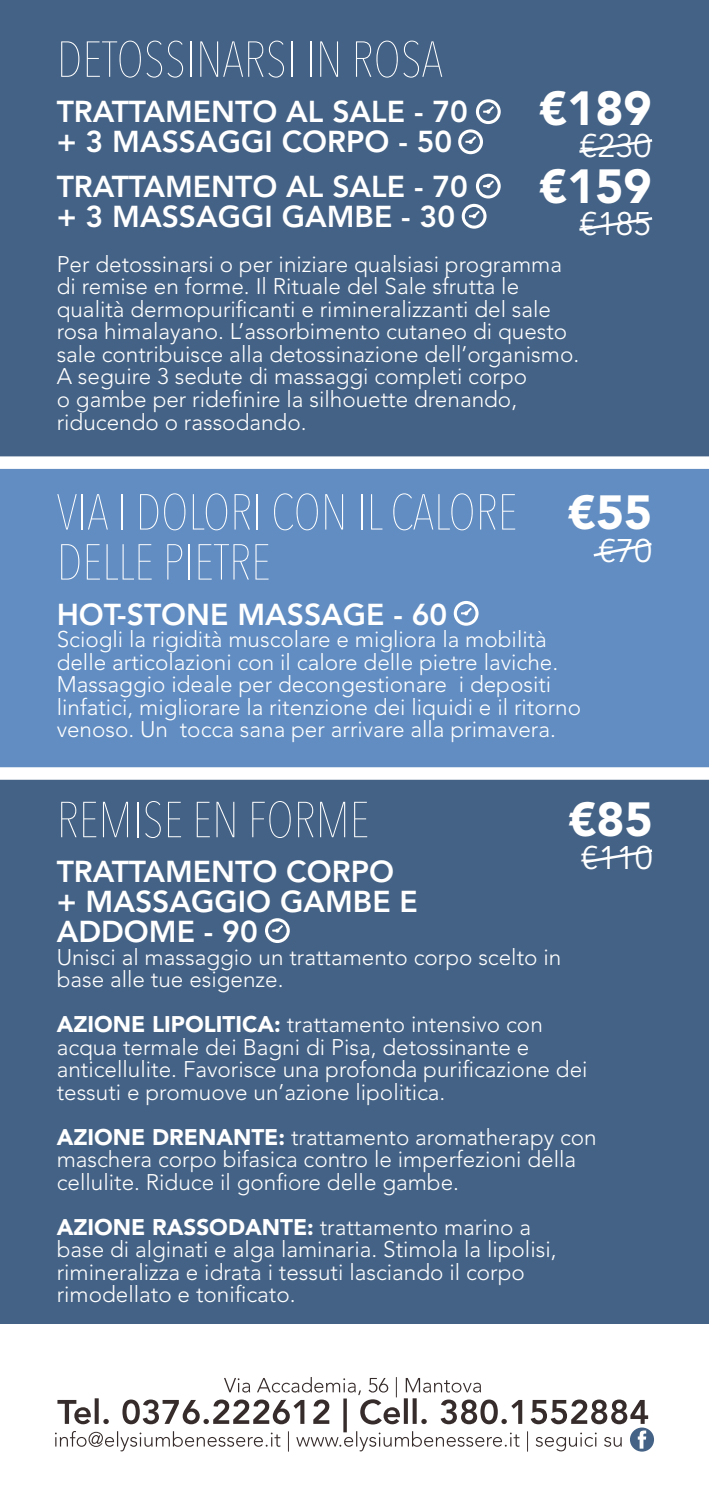
<style>
.page{position:relative;width:709px;height:1489px;background:#fff}
.page>*{position:absolute;margin:0;border:0;box-sizing:border-box;transform-origin:0 0}
.t1{font:200 condensed 50px/50px "Avenir Next LT Pro";color:#fff}
.t2{font:900 47.5px "Avenir LT Std";color:#fff}
.t3{font:32.5px "Avenir LT Std";color:#fff}
.t4{font:800 30px/30px "Avenir LT Std";color:#fff}
.t5{font:300 22.5px/22.5px "Avenir LT Std";color:#fff}
.s1{font-weight:900}
</style>
<div class="page">
<div style="left:0;top:773px;width:709px;height:550px;background:#446285"></div>
<div style="left:0;top:462px;width:709px;height:311px;background:#618dc2"></div>
<div style="left:0;top:0;width:709px;height:462px;background:#446285"></div>
<div style="left:630px;top:1427px;width:24px;height:24px;background:#446285;border-radius:50%"></div>
<svg style="left:55px;top:1377px;width:593px;height:74px"></svg>
<div style="left:0;top:456px;width:709px;height:13px;background:#fff"></div>
<svg style="left:454px;top:601px;width:24px;height:24px"></svg>
<svg style="left:593px;top:542px;width:59px;height:15px"></svg>
<div style="left:0;top:767px;width:709px;height:12px;background:#fff"></div>
<svg style="left:585px;top:849px;width:68px;height:15px"></svg>
<svg style="left:265px;top:918px;width:25px;height:25px"></svg>
<svg style="left:579px;top:139px;width:74px;height:14px"></svg>
<svg style="left:579px;top:217px;width:74px;height:14px"></svg>
<svg style="left:458px;top:99px;width:42px;height:55px"></svg>
<svg style="left:476px;top:174px;width:24px;height:24px"></svg>
<svg style="left:462px;top:204px;width:24px;height:25px"></svg>
<h1 class="t1" style="left:57px;top:34px;width:387px">DETOSSINARSI IN ROSA</h1>
<h3 class="t4" style="left:57px;top:96px;width:413px">TRATTAMENTO AL SALE - 70 + 3 MASSAGGI CORPO - 50</h3>
<h3 class="t4" style="left:57px;top:171px;width:413px">TRATTAMENTO AL SALE - 70 + 3 MASSAGGI GAMBE - 30</h3>
<p class="t5" style="left:57px;top:253px;width:524px">Per detossinarsi o per iniziare qualsiasi programma di remise en forme. Il Rituale del Sale sfrutta le qualità dermopurificanti e rimineralizzanti del sale rosa himalayano. L’assorbimento cutaneo di questo sale contribuisce alla detossinazione dell’organismo.<br>A seguire 3 sedute di massaggi completi corpo<br>o gambe per ridefinire la silhouette drenando, riducendo o rassodando.</p>
<h2 class="t2" style="left:539px;top:79px;width:114px">€189</h2>
<h3 class="t3" style="left:579px;top:127px;width:74px">€230</h3>
<h2 class="t2" style="left:539px;top:157px;width:114px">€159</h2>
<h3 class="t3" style="left:579px;top:205px;width:74px">€185</h3>
<h1 class="t1" style="left:57px;top:487px;width:462px">VIA I DOLORI CON IL CALORE<br>DELLE PIETRE</h1>
<h3 class="t4" style="left:57px;top:599px;width:392px">HOT-STONE MASSAGE - 60</h3>
<p class="t5" style="left:57px;top:628px;width:526px">Sciogli la rigidità muscolare e migliora la mobilità delle articolazioni con il calore delle pietre laviche.<br>Massaggio ideale per decongestionare i depositi linfatici, migliorare la ritenzione dei liquidi e il ritorno venoso. Un tocca sana per arrivare alla primavera.</p>
<h2 class="t2" style="left:568px;top:484px;width:86px">€55</h2>
<h3 class="t3" style="left:598px;top:532px;width:56px">€70</h3>
<h1 class="t1" style="left:57px;top:794px;width:314px">REMISE EN FORME</h1>
<h3 class="t4" style="left:57px;top:856px;width:363px">TRATTAMENTO CORPO + MASSAGGIO GAMBE E<br>ADDOME - 90</h3>
<p class="t5" style="left:57px;top:945px;width:506px">Unisci al massaggio un trattamento corpo scelto in base alle tue esigenze.</p>
<p class="t5" style="left:57px;top:1013px;width:532px"><span class="s1">AZIONE LIPOLITICA:</span> trattamento intensivo con acqua termale dei Bagni di Pisa, detossinante e anticellulite. Favorisce una profonda purificazione dei tessuti e promuove un’azione lipolitica.</p>
<p class="t5" style="left:57px;top:1125px;width:541px"><span class="s1">AZIONE DRENANTE:</span> trattamento aromatherapy con maschera corpo bifasica contro le imperfezioni della cellulite. Riduce il gonfiore delle gambe.</p>
<p class="t5" style="left:57px;top:1215px;width:501px"><span class="s1">AZIONE RASSODANTE:</span> trattamento marino a base di alginati e alga laminaria. Stimola la lipolisi, rimineralizza e idrata i tessuti lasciando il corpo rimodellato e tonificato.</p>
<h2 class="t2" style="left:568px;top:790px;width:86px">€85</h2>
<h3 class="t3" style="left:580px;top:838px;width:74px">€110</h3>
</div>
